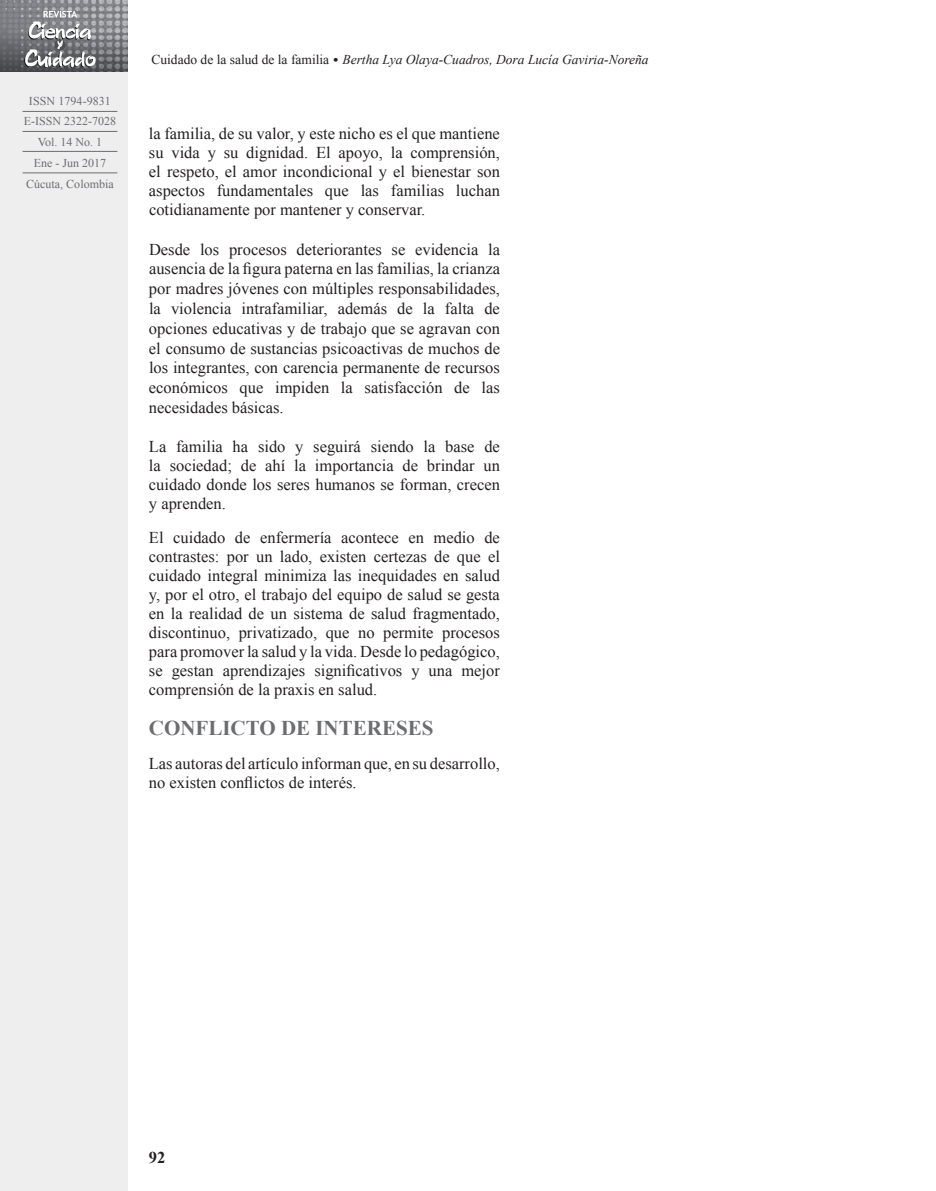
<style>
.page{position:relative;width:936px;height:1191px;background:#fff}
.page>*{position:absolute;margin:0;border:0;box-sizing:border-box;transform-origin:0 0}
.t1{font:700 21px "Times New Roman";color:#6c6d70}
.t2{font:16.5px/18.9px "Times New Roman";color:#231f20;text-align:justify}
.t3{font:700 16.5px "Times New Roman";color:#231f20}
.t4{font:italic 13.5px "Times New Roman";color:#231f20}
.t5{font:12px/20.7px "Times New Roman";color:#6c6d70;text-align:center}
.s1{font-style:normal}
.s2{font-family:"Calibri";font-weight:300;font-style:normal}
</style>
<div class="page">
<div style="left:0;top:0;width:128px;height:1191px;background:#eeeeef"></div>
<hr style="left:23px;top:111px;width:94px;height:1px;background:#6c6d70">
<hr style="left:23px;top:131px;width:94px;height:1px;background:#6c6d70">
<hr style="left:23px;top:151px;width:94px;height:1px;background:#6c6d70">
<hr style="left:23px;top:173px;width:94px;height:1px;background:#6c6d70">
<img style="left:0;top:0;width:127px;height:71px">
<p class="t5" style="left:24px;top:90px;width:94px">ISSN 1794-9831<br>E-ISSN 2322-7028<br>Vol. 14 No. 1<br>Ene - Jun 2017<br>Cúcuta, Colombia</p>
<p class="t4" style="left:151px;top:50px;width:498px"><span class="s1">Cuidado de la salud de la familia</span> <span class="s2">•</span> Bertha Lya Olaya-Cuadros, Dora Lucía Gaviria-Noreña</p>
<p class="t2" style="left:149px;top:124px;width:352px">la familia, de su valor, y este nicho es el que mantiene su vida y su dignidad. El apoyo, la comprensión, el respeto, el amor incondicional y el bienestar son aspectos fundamentales que las familias luchan cotidianamente por mantener y conservar.</p>
<p class="t2" style="left:149px;top:239px;width:352px;line-height:19.8px">Desde los procesos deteriorantes se evidencia la ausencia de la figura paterna en las familias, la crianza por madres jóvenes con múltiples responsabilidades, la violencia intrafamiliar, además de la falta de opciones educativas y de trabajo que se agravan con el consumo de sustancias psicoactivas de muchos de los integrantes, con carencia permanente de recursos económicos que impiden la satisfacción de las necesidades básicas.</p>
<p class="t2" style="left:149px;top:436px;width:352px">La familia ha sido y seguirá siendo la base de la sociedad; de ahí la importancia de brindar un cuidado donde los seres humanos se forman, crecen y aprenden.</p>
<p class="t2" style="left:149px;top:527px;width:352px">El cuidado de enfermería acontece en medio de contrastes: por un lado, existen certezas de que el cuidado integral minimiza las inequidades en salud y, por el otro, el trabajo del equipo de salud se gesta en la realidad de un sistema de salud fragmentado, discontinuo, privatizado, que no permite procesos para promover la salud y la vida. Desde lo pedagógico, se gestan aprendizajes significativos y una mejor comprensión de la praxis en salud.</p>
<p class="t1" style="left:149px;top:713px;width:286px">CONFLICTO DE INTERESES</p>
<p class="t2" style="left:149px;top:753px;width:352px">Las autoras del artículo informan que, en su desarrollo, no existen conflictos de interés.</p>
<p class="t3" style="left:149px;top:1146px;width:18px">92</p>
</div>
